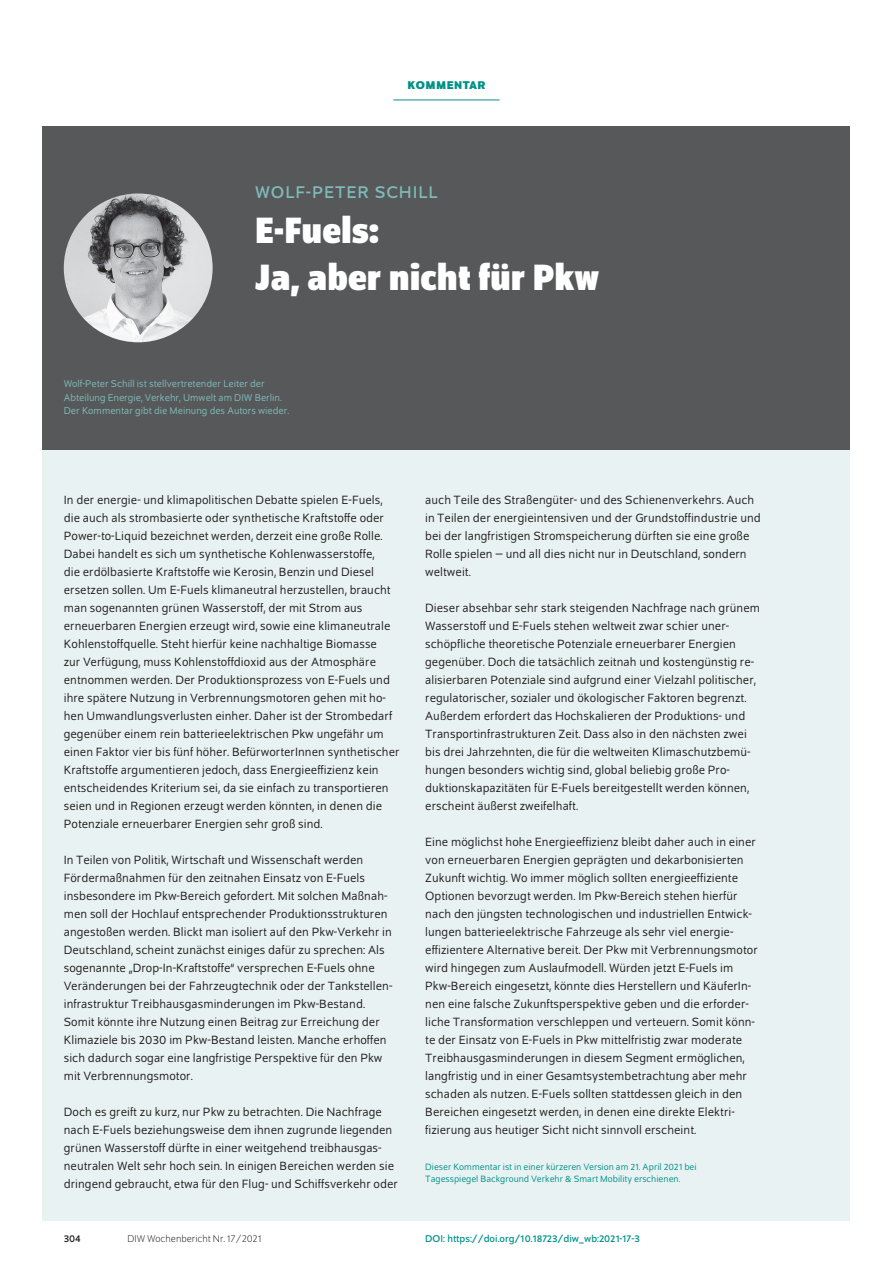
<style>
.page{position:relative;width:893px;height:1263px;background:#fff}
.page>*{position:absolute;margin:0;border:0;box-sizing:border-box;transform-origin:0 0}
.t1{font:700 semi-condensed 39px/46.8px "Schumpeter";color:#fff}
.t2{font:18px "Schumpeter";letter-spacing:.05em;color:#7fbbba}
.t3{font:12.75px/18px "Schumpeter Blond";letter-spacing:.005em;color:#231f20}
.t4{font:700 12px "Schumpeter";letter-spacing:.04em;color:#009188}
.t5{font:10.5px/13.5px "Schumpeter Blond";color:#7fbbba}
.t6{font:10.5px "Schumpeter";color:#009188}
.t7{font:300 10.5px "Schumpeter";color:#231f20}
.t8{font:10.5px "Schumpeter";color:#231f20}
.t9{font:9.75px/11.7px "Schumpeter Blond";color:#009188}
</style>
<div class="page">
<div style="left:43px;top:126px;width:807px;height:324px;background:#57585a"></div>
<hr style="left:393px;top:100px;width:107px;height:1px;background:#009188">
<img style="left:64px;top:193px;width:149px;height:149px;border-radius:74px">
<div style="left:43px;top:450px;width:807px;height:770px;background:#e9f2f2"></div>
<p class="t4" style="left:407px;top:79px;width:80px">KOMMENTAR</p>
<h2 class="t2" style="left:255px;top:183px;width:184px">WOLF-PETER SCHILL</h2>
<h1 class="t1" style="left:255px;top:207px;width:346px">E-Fuels:<br>Ja, aber nicht für Pkw</h1>
<p class="t5" style="left:64px;top:377px;width:227px">Wolf-Peter Schill ist stellvertretender Leiter der<br>Abteilung Energie, Verkehr, Umwelt am DIW Berlin.<br>Der Kommentar gibt die Meinung des Autors wieder.</p>
<p class="t3" style="left:64px;top:491px;width:337px">In der energie- und klimapolitischen Debatte spielen E-Fuels, die auch als strombasierte oder synthetische Kraftstoffe oder Power-to-Liquid bezeichnet werden, derzeit eine große Rolle.<br>Dabei handelt es sich um synthetische Kohlenwasserstoffe,<br>die erdölbasierte Kraftstoffe wie Kerosin, Benzin und Diesel ersetzen sollen. Um E-Fuels klimaneutral herzustellen, braucht man sogenannten grünen Wasserstoff, der mit Strom aus erneuerbaren Energien erzeugt wird, sowie eine klimaneutrale Kohlenstoffquelle. Steht hierfür keine nachhaltige Biomasse<br>zur Verfügung, muss Kohlenstoffdioxid aus der Atmosphäre entnommen werden. Der Produktionsprozess von E-Fuels und ihre spätere Nutzung in Verbrennungsmotoren gehen mit ho&shy;hen Umwandlungsverlusten einher. Daher ist der Strombedarf gegenüber einem rein batterieelektrischen Pkw ungefähr um einen Faktor vier bis fünf höher. BefürworterInnen synthetischer Kraftstoffe argumentieren jedoch, dass Energieeffizienz kein entscheidendes Kriterium sei, da sie einfach zu transportieren seien und in Regionen erzeugt werden könnten, in denen die Potenziale erneuerbarer Energien sehr groß sind.</p>
<p class="t3" style="left:64px;top:851px;width:330px">In Teilen von Politik, Wirtschaft und Wissenschaft werden Fördermaßnahmen für den zeitnahen Einsatz von E-Fuels insbesondere im Pkw-Bereich gefordert. Mit solchen Maßnah&shy;men soll der Hochlauf entsprechender Produktionsstrukturen angestoßen werden. Blickt man isoliert auf den Pkw-Verkehr in Deutschland, scheint zunächst einiges dafür zu sprechen: Als sogenannte „Drop-In-Kraftstoffe“ versprechen E-Fuels ohne Veränderungen bei der Fahrzeugtechnik oder der Tankstellen&shy;infrastruktur Treibhausgasminderungen im Pkw-Bestand.<br>Somit könnte ihre Nutzung einen Beitrag zur Erreichung der Klimaziele bis 2030 im Pkw-Bestand leisten. Manche erhoffen sich dadurch sogar eine langfristige Perspektive für den Pkw mit Verbrennungsmotor.</p>
<p class="t3" style="left:64px;top:1103px;width:336px">Doch es greift zu kurz, nur Pkw zu betrachten. Die Nachfrage nach E-Fuels beziehungsweise dem ihnen zugrunde liegenden grünen Wasserstoff dürfte in einer weitgehend treibhausgas&shy;neutralen Welt sehr hoch sein. In einigen Bereichen werden sie dringend gebraucht, etwa für den Flug- und Schiffsverkehr oder</p>
<p class="t3" style="left:425px;top:491px;width:337px">auch Teile des Straßengüter- und des Schienenverkehrs. Auch in Teilen der energieintensiven und der Grundstoffindustrie und bei der langfristigen Stromspeicherung dürften sie eine große Rolle spielen – und all dies nicht nur in Deutschland, sondern weltweit.</p>
<p class="t3" style="left:425px;top:599px;width:336px">Dieser absehbar sehr stark steigenden Nachfrage nach grünem Wasserstoff und E-Fuels stehen weltweit zwar schier uner&shy;schöpfliche theoretische Potenziale erneuerbarer Energien gegenüber. Doch die tatsächlich zeitnah und kostengünstig re&shy;alisierbaren Potenziale sind aufgrund einer Vielzahl politischer, regulatorischer, sozialer und ökologischer Faktoren begrenzt.<br>Außerdem erfordert das Hochskalieren der Produktions- und Transportinfrastrukturen Zeit. Dass also in den nächsten zwei bis drei Jahrzehnten, die für die weltweiten Klimaschutzbemü&shy;hungen besonders wichtig sind, global beliebig große Pro&shy;duktionskapazitäten für E-Fuels bereitgestellt werden können, erscheint äußerst zweifelhaft.</p>
<p class="t3" style="left:425px;top:833px;width:334px">Eine möglichst hohe Energieeffizienz bleibt daher auch in einer von erneuerbaren Energien geprägten und dekarbonisierten Zukunft wichtig. Wo immer möglich sollten energieeffiziente Optionen bevorzugt werden. Im Pkw-Bereich stehen hierfür nach den jüngsten technologischen und industriellen Entwick&shy;lungen batterieelektrische Fahrzeuge als sehr viel energie&shy;effizientere Alternative bereit. Der Pkw mit Verbrennungsmotor wird hingegen zum Auslaufmodell. Würden jetzt E-Fuels im Pkw-Bereich eingesetzt, könnte dies Herstellern und KäuferIn&shy;nen eine falsche Zukunftsperspektive geben und die erforder&shy;liche Transformation verschleppen und verteuern. Somit könn&shy;te der Einsatz von E-Fuels in Pkw mittelfristig zwar moderate Treibhausgasminderungen in diesem Segment ermöglichen, langfristig und in einer Gesamtsystembetrachtung aber mehr schaden als nutzen. E-Fuels sollten stattdessen gleich in den Bereichen eingesetzt werden, in denen eine direkte Elektri&shy;fizierung aus heutiger Sicht nicht sinnvoll erscheint.</p>
<p class="t9" style="left:425px;top:1161px;width:273px">Dieser Kommentar ist in einer kürzeren Version am 21. April 2021 bei<br>Tagesspiegel Background Verkehr &amp; Smart Mobility erschienen.</p>
<p class="t8" style="left:64px;top:1233px;width:18px">304</p>
<p class="t7" style="left:128px;top:1234px;width:135px">DIW Wochenbericht Nr. 17/2021</p>
<p class="t6" style="left:425px;top:1233px;width:216px">DOI: https://doi.org/10.18723/diw_wb:2021-17-3</p>
</div>
